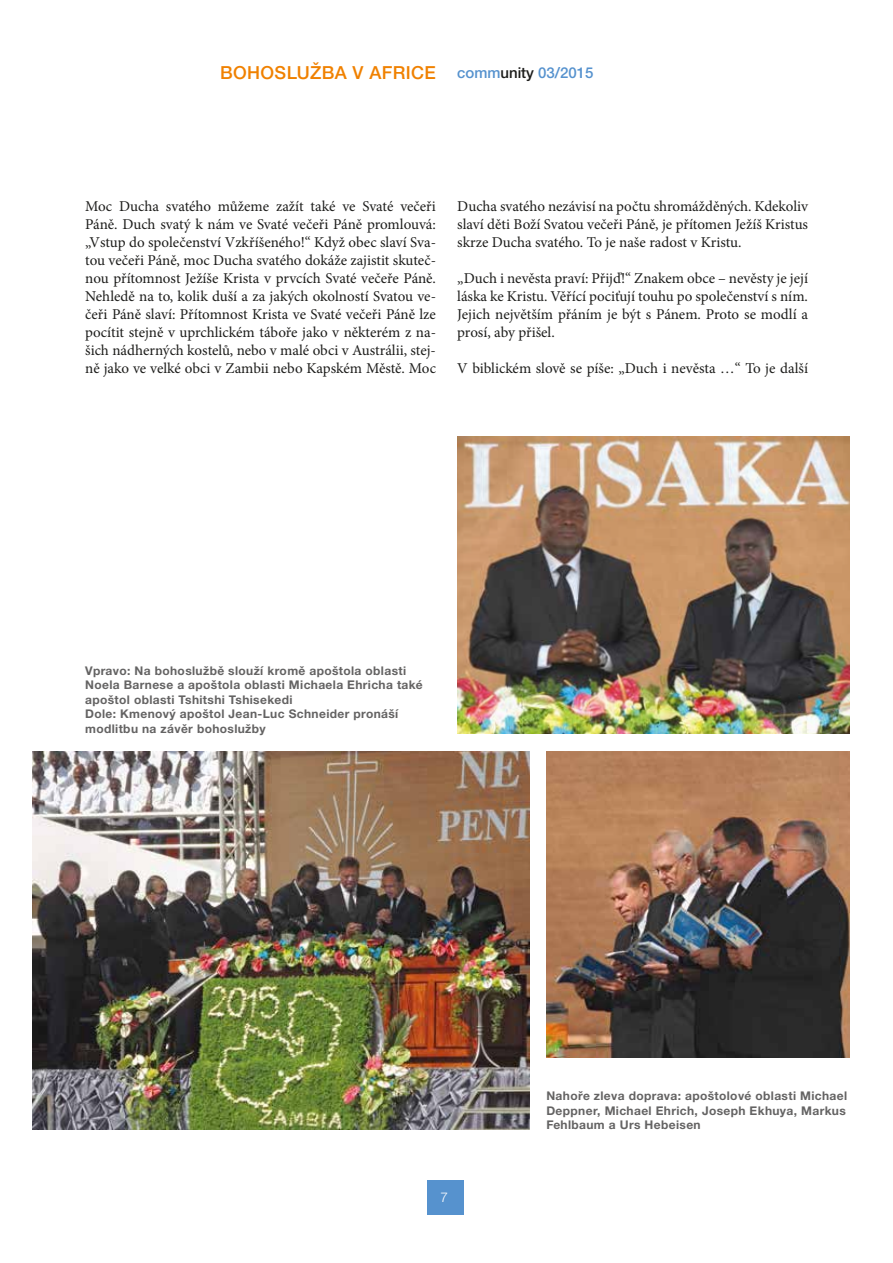
<style>
.page{position:relative;width:893px;height:1263px;background:#fff}
.page>*{position:absolute;margin:0;border:0;box-sizing:border-box;transform-origin:0 0}
.t1{font:500 18px "Helvetica Neue LTW1 G";letter-spacing:.02em;color:#f08100}
.t2{font:15px/18px "Minion Pro";letter-spacing:-.005em;color:#1d1d1b;text-align:justify}
.t3{font:300 13.5px "Helvetica Neue LTW1 G";color:#fff}
.t4{font:700 12px/14.4px "Helvetica Neue LTW1 G";letter-spacing:.03em;color:#646363;text-align:justify}
.s1{font-size:15px;color:#5692ce}
.s2{font-size:15px;color:#1d1d1b}
</style>
<div class="page">
<div style="left:429px;top:1180px;width:34px;height:34px;background:#5692ce"></div>
<div style="left:427px;top:1180px;width:34px;height:34px;background:#5692ce"></div>
<img style="left:546px;top:751px;width:303px;height:306px">
<img style="left:457px;top:437px;width:392px;height:296px">
<img style="left:32px;top:751px;width:497px;height:378px">
<p class="t1" style="left:220px;top:61px;width:375px">BOHOSLUŽBA V AFRICE <span class="s1">comm</span><span class="s2">unity</span> <span class="s1">03/2015</span></p>
<p class="t2" style="left:85px;top:197px;width:352px">Moc Ducha svatého můžeme zažít také ve Svaté večeři Páně. Duch svatý k nám ve Svaté večeři Páně promlouvá: „Vstup do společenství Vzkříšeného!“ Když obec slaví Sva&shy;tou večeři Páně, moc Ducha svatého dokáže zajistit skuteč&shy;nou přítomnost Ježíše Krista v prvcích Svaté večeře Páně.<br>Nehledě na to, kolik duší a za jakých okolností Svatou ve&shy;čeři Páně slaví: Přítomnost Krista ve Svaté večeři Páně lze pocítit stejně v uprchlickém táboře jako v některém z na&shy;šich nádherných kostelů, nebo v malé obci v Austrálii, stej&shy;ně jako ve velké obci v Zambii nebo Kapském Městě. Moc</p>
<p class="t2" style="left:457px;top:197px;width:352px">Ducha svatého nezávisí na počtu shromážděných. Kdekoliv slaví děti Boží Svatou večeři Páně, je přítomen Ježíš Kristus skrze Ducha svatého. To je naše radost v Kristu.</p>
<p class="t2" style="left:457px;top:269px;width:352px">„Duch i nevěsta praví: Přijď!“ Znakem obce – nevěsty je její láska ke Kristu. Věřící pociťují touhu po společenství s ním.<br>Jejich největším přáním je být s Pánem. Proto se modlí a prosí, aby přišel.</p>
<p class="t2" style="left:457px;top:359px;width:352px">V biblickém slově se píše: „Duch i nevěsta …“ To je další</p>
<p class="t4" style="left:85px;top:663px;width:339px;text-align:left">Vpravo: Na bohoslužbě slouží kromě apoštola oblasti Noela Barnese a apoštola oblasti Michaela Ehricha také apoštol oblasti Tshitshi Tshisekedi<br>Dole: Kmenový apoštol Jean-Luc Schneider pronáší modlitbu na závěr bohoslužby</p>
<p class="t4" style="left:546px;top:1089px;width:302px">Nahoře zleva doprava: apoštolové oblasti Michael Deppner, Michael Ehrich, Joseph Ekhuya, Markus Fehlbaum a Urs Hebeisen</p>
<p class="t3" style="left:441px;top:1189px;width:11px">77</p>
</div>
